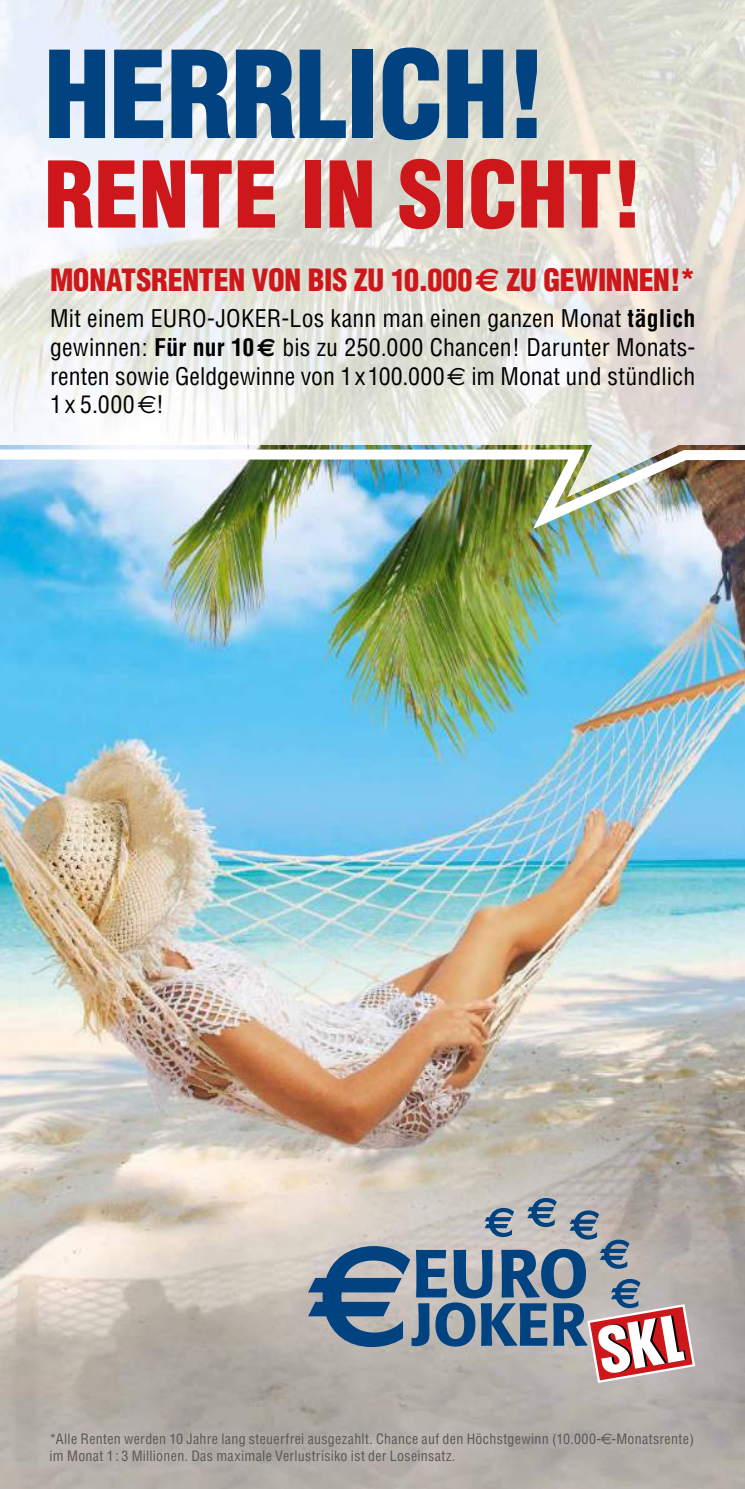
<style>
.page{position:relative;width:745px;height:1489px;background:#fff}
.page>*{position:absolute;margin:0;border:0;box-sizing:border-box;transform-origin:0 0}
.t1{font:900 condensed 117.75px "Helvetica";letter-spacing:-.01em;color:#004380}
.t2{font:900 condensed 89.5px "Helvetica";color:#cd171a}
.t3{font:900 condensed 30px "Helvetica";letter-spacing:-.01em;color:#cd171a}
.t4{font:condensed 23.75px/28.8px "Helvetica";letter-spacing:.005em;color:#000;text-align:justify}
.t5{font:condensed 14px/16.5px "Helvetica";letter-spacing:.02em;color:#575756}
.s1{font-family:"Euro Sans";font-weight:700;font-stretch:normal;font-size:32.5px}
.s2{font-weight:700}
.s3{font-family:"Euro Sans";font-weight:700;font-stretch:normal;font-size:25px}
.s4{font-family:"Euro Sans";font-stretch:normal;font-size:25px}
.s5{font-family:"Euro Sans";font-stretch:normal;font-size:15.5px}
</style>
<div class="page">
<img style="left:0;top:445px;width:744px;height:1043px">
<img style="left:0;top:0;width:744px;height:331px">
<img style="left:0;top:331px;width:496px;height:114px">
<img style="left:496px;top:331px;width:248px;height:118px">
<img style="left:0;top:449px;width:744px;height:80px">
<img style="left:189px;top:1079px;width:555px;height:409px">
<svg style="left:308px;top:1197px;width:386px;height:185px;background:#989ca5"></svg>
<h1 class="t1" style="left:44px;top:20px;width:503px">HERRLICH!</h1>
<h2 class="t2" style="left:44px;top:138px;width:599px">RENTE IN SICHT!</h2>
<p class="t3" style="left:50px;top:261px;width:646px">MONATSRENTEN VON BIS ZU 10.000 <span class="s1">€</span> ZU GEWINNEN!*</p>
<p class="t4" style="left:50px;top:304px;width:646px">Mit einem EURO-JOKER-Los kann man einen ganzen Monat <span class="s2">täglich </span>gewinnen: <span class="s2">Für nur 10</span><span class="s3">€</span> bis zu 250.000 Chancen! Darunter Monats - renten sowie Geldgewinne von 1 x 100.000 <span class="s4">€</span> im Monat und stündlich 1 x 5.000 <span class="s4">€</span>!</p>
<p class="t5" style="left:50px;top:1430px;width:645px">*Alle Renten werden 10 Jahre lang steuerfrei ausgezahlt. Chance auf den Höchstgewinn (10.000-<span class="s5">€</span>-Monatsrente) im Monat 1 : 3 Millionen. Das maximale Verlustrisiko ist der Loseinsatz.</p>
</div>
